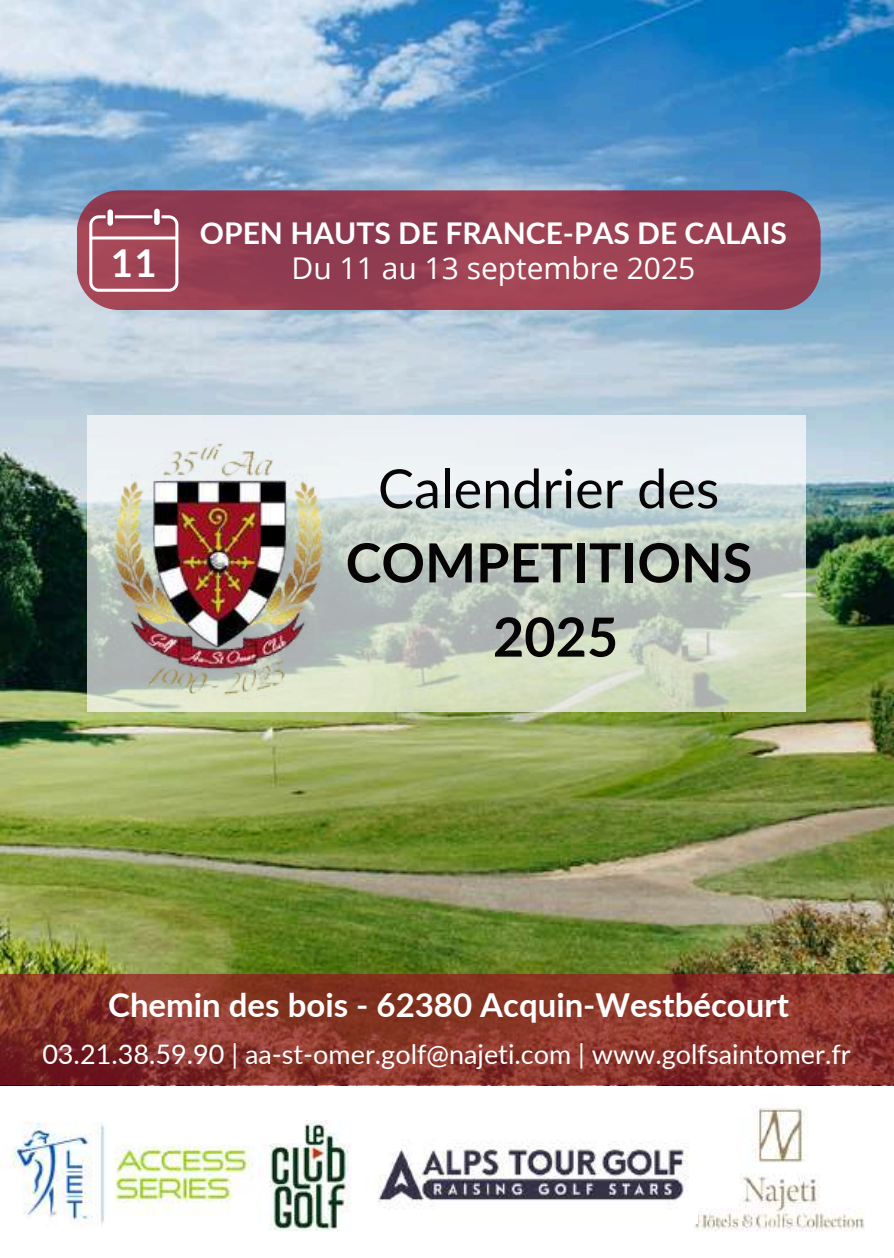
<style>
.page{position:relative;width:894px;height:1258px;background:#fff}
.page>*{position:absolute;margin:0;border:0;box-sizing:border-box;transform-origin:0 0}
.t1{font:700 54px/74.1px "Lato";color:#070406;text-align:center}
.t2{font:54px "Lato";color:#070406}
.t3{font:700 38.4px "Lato";color:#fff}
.t4{font:700 33px "Lato";color:#fff}
.t5{font:700 30px "Lato";color:#fff}
.t6{font:30px "Open Sans";color:#fff}
.t7{font:27px "Lato";color:#fff}
</style>
<div class="page">
<img style="left:693px;top:1107px;width:171px;height:124px">
<img style="left:0;top:0;width:893px;height:1085px">
<svg style="left:77px;top:190px;width:743px;height:120px;background:#954154"></svg>
<svg style="left:87px;top:415px;width:718px;height:296px;background:#d0d9d0"></svg>
<svg style="left:0;top:974px;width:892px;height:111px;background:#883329"></svg>
<img style="left:0;top:1122px;width:254px;height:103px">
<img style="left:377px;top:1128px;width:320px;height:95px">
<img style="left:258px;top:1120px;width:93px;height:111px">
<svg style="left:89px;top:215px;width:89px;height:77px;background:#b06371"></svg>
<div style="left:107px;top:209px;width:6px;height:17px;background:#fff;border-radius:3px"></div>
<div style="left:154px;top:209px;width:6px;height:16px;background:#fff;border-radius:3px"></div>
<img style="left:70px;top:426px;width:297px;height:297px">
<h2 class="t3" style="left:111px;top:240px;width:47px">11</h2>
<p class="t5" style="left:200px;top:215px;width:588px">OPEN HAUTS DE FRANCE-PAS DE CALAIS</p>
<p class="t6" style="left:291px;top:247px;width:405px">Du 11 au 13 septembre 2025</p>
<h1 class="t2" style="left:378px;top:455px;width:343px">Calendrier des</h1>
<h1 class="t1" style="left:345px;top:524px;width:408px">COMPETITIONS<br>2025</h1>
<p class="t4" style="left:108px;top:985px;width:682px">Chemin des bois - 62380 Acquin-Westbécourt</p>
<p class="t7" style="left:42px;top:1037px;width:809px">03.21.38.59.90 | aa-st-omer.golf@najeti.com | www.golfsaintomer.fr</p>
</div>
